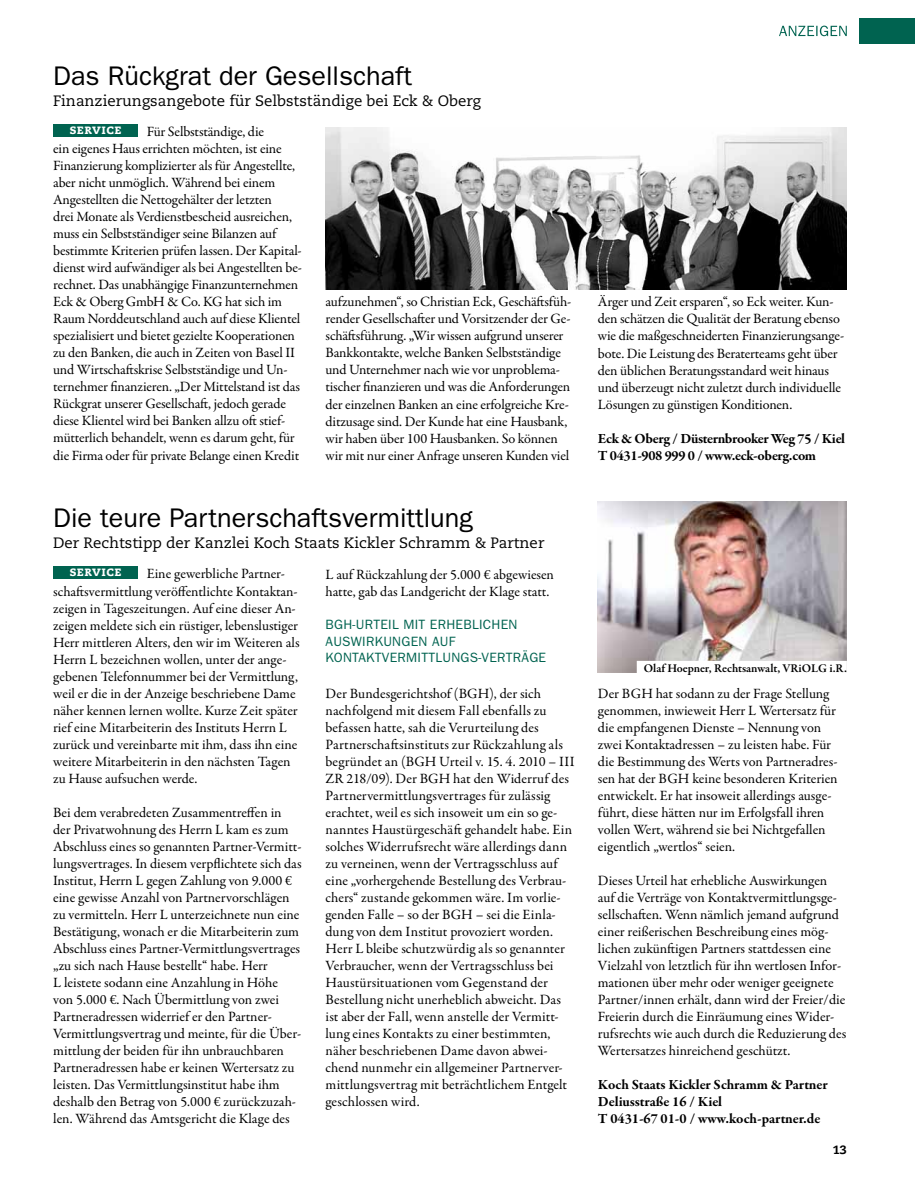
<style>
.page{position:relative;width:915px;height:1191px;background:#fff}
.page>*{position:absolute;margin:0;border:0;box-sizing:border-box;transform-origin:0 0}
.t1{font:27px "Franklin Gothic LT";color:#000}
.t2{font:15px "Caecilia LT";color:#000}
.t3{font:14.25px/17px "Garamond Premr Pro";letter-spacing:-.005em;color:#000}
.t4{font:700 14.25px/17px "Garamond Premr Pro";letter-spacing:-.015em;color:#000}
.t5{font:13.5px/16.5px "Franklin Gothic LT";letter-spacing:.02em;color:#006350}
.t6{font:13.5px "Caecilia Heavy SC";letter-spacing:.04em;color:#fff}
.t7{font:600 12px "Garamond Premr Pro";color:#000}
.t8{font:800 12px "Caecilia LT";color:#000}
</style>
<div class="page">
<div style="left:858px;top:18px;width:56px;height:26px;background:#006350"></div>
<svg style="left:779px;top:26px;width:67px;height:10px"></svg>
<img style="left:597px;top:502px;width:249px;height:170px">
<div style="left:636px;top:661px;width:210px;height:16px;background:#fff"></div>
<img style="left:325px;top:128px;width:521px;height:161px">
<div style="left:53px;top:566px;width:85px;height:12px;background:#006350"></div>
<div style="left:53px;top:124px;width:85px;height:12px;background:#006350"></div>
<h1 class="t1" style="left:53px;top:60px;width:360px">Das Rückgrat der Gesellschaft</h1>
<p class="t2" style="left:53px;top:92px;width:429px">Finanzierungsangebote für Selbstständige bei Eck &amp; Oberg</p>
<p class="t3" style="left:53px;top:123px;width:250px;text-indent:94px">Für Selbstständige, die<br>ein eigenes Haus errichten möchten, ist eine Finanzierung komplizierter als für Angestellte, aber nicht unmöglich. Während bei einem Angestellten die Nettogehälter der letzten<br>drei Monate als Verdienstbescheid ausreichen, muss ein Selbstständiger seine Bilanzen auf bestimmte Kriterien prüfen lassen. Der Kapital&shy;dienst wird aufwändiger als bei Angestellten be&shy;rechnet. Das unabhängige Finanzunternehmen Eck &amp; Oberg GmbH &amp; Co. KG hat sich im Raum Norddeutschland auch auf diese Klientel spezialisiert und bietet gezielte Kooperationen zu den Banken, die auch in Zeiten von Basel II und Wirtschaftskrise Selbstständige und Un&shy;ternehmer finanzieren. „Der Mittelstand ist das Rückgrat unserer Gesellschaft, jedoch gerade diese Klientel wird bei Banken allzu oft stief&shy;mütterlich behandelt, wenn es darum geht, für die Firma oder für private Belange einen Kredit</p>
<p class="t6" style="left:70px;top:121px;width:53px">service</p>
<p class="t3" style="left:325px;top:294px;width:247px">aufzunehmen“, so Christian Eck, Geschäftsfüh&shy;render Gesellschafter und Vorsitzender der Ge&shy;schäftsführung. „Wir wissen aufgrund unserer Bankkontakte, welche Banken Selbstständige und Unternehmer nach wie vor unproblema&shy;tischer finanzieren und was die Anforderungen der einzelnen Banken an eine erfolgreiche Kre&shy;ditzusage sind. Der Kunde hat eine Hausbank, wir haben über 100 Hausbanken. So können wir mit nur einer Anfrage unseren Kunden viel</p>
<p class="t3" style="left:597px;top:294px;width:248px">Ärger und Zeit ersparen“, so Eck weiter. Kun&shy;den schätzen die Qualität der Beratung ebenso wie die maßgeschneiderten Finanzierungsange&shy;bote. Die Leistung des Beraterteams geht über den üblichen Beratungsstandard weit hinaus und überzeugt nicht zuletzt durch individuelle Lösungen zu günstigen Konditionen.</p>
<p class="t4" style="left:597px;top:430px;width:248px">Eck &amp; Oberg / Düsternbrooker Weg 75 / Kiel<br>T 0431-908 999 0 / www.eck-oberg.com</p>
<h1 class="t1" style="left:53px;top:503px;width:421px">Die teure Partnerschaftsvermittlung</h1>
<p class="t2" style="left:53px;top:534px;width:492px">Der Rechtstipp der Kanzlei Koch Staats Kickler Schramm &amp; Partner</p>
<p class="t3" style="left:53px;top:566px;width:248px;text-indent:94px">Eine gewerbliche Partner&shy;schaftsvermittlung veröffentlichte Kontaktan&shy;zeigen in Tageszeitungen. Auf eine dieser An&shy;zeigen meldete sich ein rüstiger, lebenslustiger Herr mittleren Alters, den wir im Weiteren als Herrn L bezeichnen wollen, unter der ange&shy;gebenen Telefonnummer bei der Vermittlung, weil er die in der Anzeige beschriebene Dame näher kennen lernen wollte. Kurze Zeit später rief eine Mitarbeiterin des Instituts Herrn L zurück und vereinbarte mit ihm, dass ihn eine weitere Mitarbeiterin in den nächsten Tagen zu Hause aufsuchen werde.</p>
<p class="t3" style="left:53px;top:804px;width:250px">Bei dem verabredeten Zusammentreffen in der Privatwohnung des Herrn L kam es zum Abschluss eines so genannten Partner-Vermitt&shy;lungsvertrages. In diesem verpflichtete sich das Institut, Herrn L gegen Zahlung von 9.000 € eine gewisse Anzahl von Partnervorschlägen zu vermitteln. Herr L unterzeichnete nun eine Bestätigung, wonach er die Mitarbeiterin zum Abschluss eines Partner-Vermittlungsvertrages „zu sich nach Hause bestellt“ habe. Herr<br>L leistete sodann eine Anzahlung in Höhe von 5.000 €. Nach Übermittlung von zwei Partneradressen widerrief er den Partner-Vermittlungsvertrag und meinte, für die Über&shy;mittlung der beiden für ihn unbrauchbaren Partneradressen habe er keinen Wertersatz zu leisten. Das Vermittlungsinstitut habe ihm deshalb den Betrag von 5.000 € zurückzuzah&shy;len. Während das Amtsgericht die Klage des</p>
<p class="t6" style="left:70px;top:562px;width:53px">service</p>
<p class="t3" style="left:325px;top:566px;width:230px">L auf Rückzahlung der 5.000 € abgewiesen hatte, gab das Landgericht der Klage statt.</p>
<p class="t5" style="left:325px;top:616px;width:222px">BGH-Urteil mit erh eblich en<br>Auswirku ngen au f<br>Kontaktvermittlu ngs-Verträg e</p>
<p class="t3" style="left:325px;top:685px;width:250px">Der Bundesgerichtshof (BGH), der sich nachfolgend mit diesem Fall ebenfalls zu befassen hatte, sah die Verurteilung des Partnerschaftsinstituts zur Rückzahlung als begründet an (BGH Urteil v. 15. 4. 2010 – III ZR 218/09). Der BGH hat den Widerruf des Partnervermittlungsvertrages für zulässig erachtet, weil es sich insoweit um ein so ge&shy;nanntes Haustürgeschäft gehandelt habe. Ein solches Widerrufsrecht wäre allerdings dann zu verneinen, wenn der Vertragsschluss auf eine „vorhergehende Bestellung des Verbrau&shy;chers“ zustande gekommen wäre. Im vorlie&shy;genden Falle – so der BGH – sei die Einla&shy;dung von dem Institut provoziert worden.<br>Herr L bleibe schutzwürdig als so genannter Verbraucher, wenn der Vertragsschluss bei Haustürsituationen vom Gegenstand der Bestellung nicht unerheblich abweicht. Das ist aber der Fall, wenn anstelle der Vermitt&shy;lung eines Kontakts zu einer bestimmten, näher beschriebenen Dame davon abwei&shy;chend nunmehr ein allgemeiner Partnerver&shy;mittlungsvertrag mit beträchtlichem Entgelt geschlossen wird.</p>
<p class="t3" style="left:597px;top:685px;width:241px">Der BGH hat sodann zu der Frage Stellung genommen, inwieweit Herr L Wertersatz für die empfangenen Dienste – Nennung von zwei Kontaktadressen – zu leisten habe. Für die Bestimmung des Werts von Partneradres&shy;sen hat der BGH keine besonderen Kriterien entwickelt. Er hat insoweit allerdings ausge&shy;führt, diese hätten nur im Erfolgsfall ihren vollen Wert, während sie bei Nichtgefallen eigentlich „wertlos“ seien.</p>
<p class="t7" style="left:643px;top:661px;width:204px">Olaf Hoepner, Rechtsanwalt, VRiOLG i.R.</p>
<p class="t3" style="left:597px;top:872px;width:250px">Dieses Urteil hat erhebliche Auswirkungen auf die Verträge von Kontaktvermittlungsge&shy;sellschaften. Wenn nämlich jemand aufgrund einer reißerischen Beschreibung eines mög&shy;lichen zukünftigen Partners stattdessen eine Vielzahl von letztlich für ihn wertlosen Infor&shy;mationen über mehr oder weniger geeignete Partner/innen erhält, dann wird der Freier/die Freierin durch die Einräumung eines Wider&shy;rufsrechts wie auch durch die Reduzierung des Wertersatzes hinreichend geschützt.</p>
<p class="t4" style="left:597px;top:1076px;width:231px">Koch Staats Kickler Schramm &amp; Partner<br>Deliusstraße 16 / Kiel<br>T 0431-67 01-0 / www.koch-partner.de</p>
<p class="t8" style="left:832px;top:1141px;width:16px">13</p>
</div>
